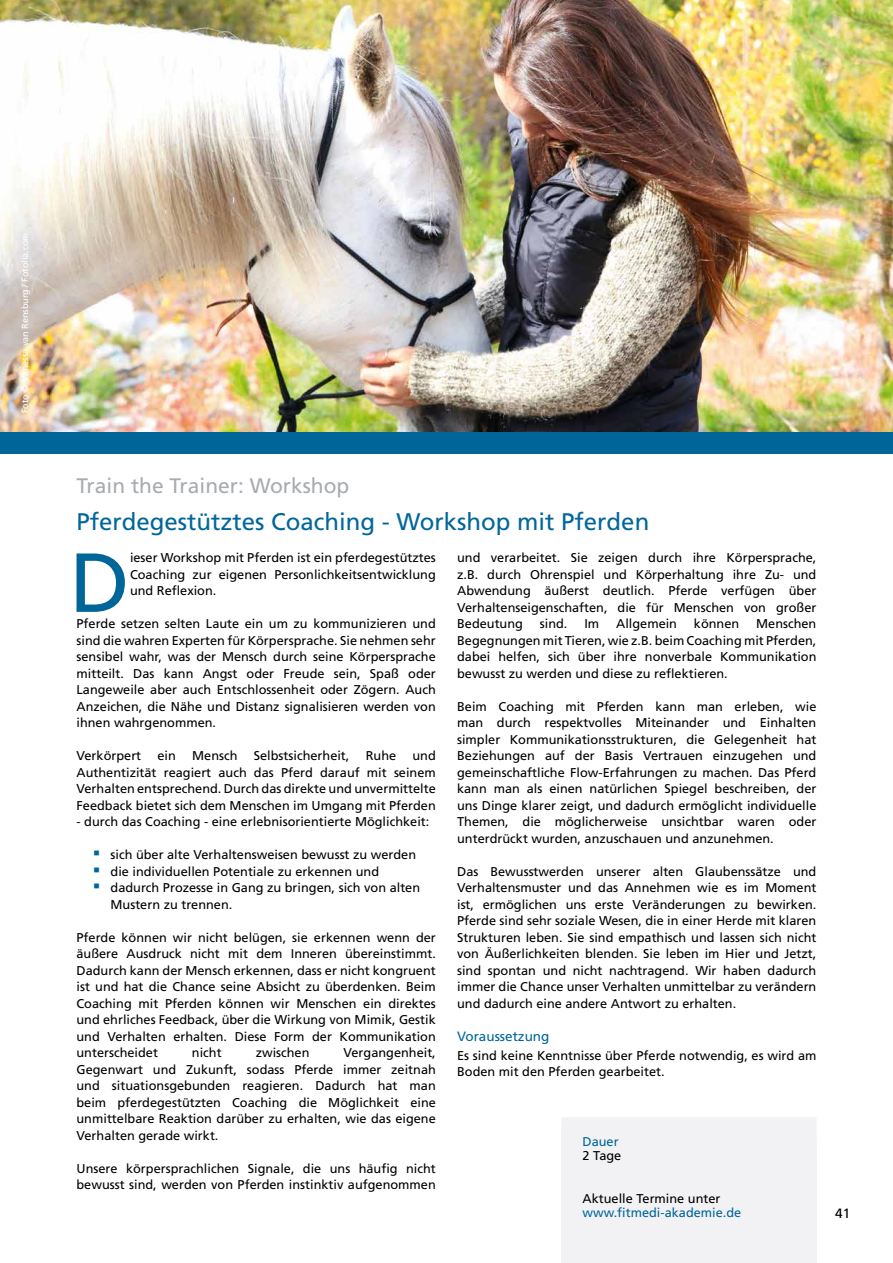
<style>
.page{position:relative;width:893px;height:1263px;background:#fff}
.page>*{position:absolute;margin:0;border:0;box-sizing:border-box;transform-origin:0 0}
.t1{font:83.7px "Frutiger";color:#00669a}
.t2{font:24px "Frutiger";color:#00669a}
.t3{font:21px "Frutiger";color:#a8abb1}
.t4{font:13.5px "Frutiger";color:#00669a}
.t5{font:13.5px "Frutiger";color:#000}
.t6{font:12.75px/16.5px "Frutiger";color:#000;text-align:justify}
.t7{font:12.75px "Frutiger";color:#00669a}
.t8{font:9px "Frutiger";color:#fff}
.s1{font-family:"Garamond";font-size:18px;color:#00669a}
</style>
<div class="page">
<img style="left:0;top:0;width:893px;height:433px">
<div style="left:561px;top:1117px;width:255px;height:29px;background:#f2f1f3"></div>
<div style="left:561px;top:1146px;width:255px;height:28px;background:#f2f1f3"></div>
<div style="left:561px;top:1188px;width:255px;height:75px;background:#f2f1f3"></div>
<div style="left:561px;top:1174px;width:255px;height:29px;background:#f2f1f3"></div>
<div style="left:0;top:433px;width:893px;height:21px;background:#00669a"></div>
<p class="t8" style="left:20px;top:413px;width:182px;rotate:-90deg">Foto © Vanessa van Rensburg / Fotolia.com</p>
<h3 class="t3" style="left:77px;top:473px;width:274px">Train the Trainer: Workshop</h3>
<h2 class="t2" style="left:77px;top:508px;width:574px">Pferdegestütztes Coaching - Workshop mit Pferden</h2>
<h1 class="t1" style="left:70px;top:534px;width:62px">D</h1>
<p class="t6" style="left:130px;top:550px;width:307px">ieser Workshop mit Pferden ist ein pferdegestütztes Coaching zur eigenen Personlichkeitsentwicklung und Reflexion.</p>
<p class="t6" style="left:77px;top:616px;width:361px">Pferde setzen selten Laute ein um zu kommunizieren und sind die wahren Experten für Körpersprache. Sie nehmen sehr sensibel wahr, was der Mensch durch seine Körpersprache mitteilt. Das kann Angst oder Freude sein, Spaß oder Langeweile aber auch Entschlossenheit oder Zögern. Auch Anzeichen, die Nähe und Distanz signalisieren werden von ihnen wahrgenommen.</p>
<p class="t6" style="left:77px;top:748px;width:66px">Verkörpert</p>
<p class="t6" style="left:158px;top:748px;width:20px">ein</p>
<p class="t6" style="left:192px;top:748px;width:47px">Mensch</p>
<p class="t6" style="left:254px;top:748px;width:97px">Selbstsicherheit,</p>
<p class="t6" style="left:366px;top:748px;width:32px">Ruhe</p>
<p class="t6" style="left:77px;top:748px;width:361px;text-indent:336px">und Authentizität reagiert auch das Pferd darauf mit seinem Verhalten entsprechend. Durch das direkte und unvermittelte Feedback bietet sich dem Menschen im Umgang mit Pferden</p>
<p class="t6" style="left:77px;top:814px;width:354px">- durch das Coaching - eine erlebnisorientierte Möglichkeit:</p>
<p class="t6" style="left:94px;top:847px;width:324px"><span class="s1">▪</span> sich über alte Verhaltensweisen bewusst zu werden</p>
<p class="t6" style="left:94px;top:863px;width:287px"><span class="s1">▪</span> die individuellen Potentiale zu erkennen und</p>
<p class="t6" style="left:111px;top:880px;width:311px;text-indent:-17px"><span class="s1">▪</span> dadurch Prozesse in Gang zu bringen, sich von alten<br>Mustern zu trennen.</p>
<p class="t6" style="left:77px;top:929px;width:361px">Pferde können wir nicht belügen, sie erkennen wenn der äußere Ausdruck nicht mit dem Inneren übereinstimmt.<br>Dadurch kann der Mensch erkennen, dass er nicht kongruent ist und hat die Chance seine Absicht zu überdenken. Beim Coaching mit Pferden können wir Menschen ein direktes und ehrliches Feedback, über die Wirkung von Mimik, Gestik und Verhalten erhalten. Diese Form der Kommunikation unterscheidet</p>
<p class="t6" style="left:77px;top:1045px;width:361px;text-indent:267px">Vergangenheit, Gegenwart und Zukunft, sodass Pferde immer zeitnah und situationsgebunden reagieren. Dadurch hat man beim pferdegestützten Coaching die Möglichkeit eine unmittelbare Reaktion darüber zu erhalten, wie das eigene Verhalten gerade wirkt.</p>
<p class="t6" style="left:77px;top:1160px;width:361px">Unsere körpersprachlichen Signale, die uns häufig nicht bewusst sind, werden von Pferden instinktiv aufgenommen</p>
<p class="t6" style="left:192px;top:1045px;width:31px">nicht</p>
<p class="t6" style="left:256px;top:1045px;width:55px">zwischen</p>
<p class="t6" style="left:457px;top:550px;width:361px">und verarbeitet. Sie zeigen durch ihre Körpersprache, z.B. durch Ohrenspiel und Körperhaltung ihre Zu- und Abwendung äußerst deutlich. Pferde verfügen über Verhaltenseigenschaften, die für Menschen von großer Bedeutung</p>
<p class="t6" style="left:457px;top:616px;width:361px;text-indent:299px">Menschen Begegnungen mit Tieren, wie z.B. beim Coaching mit Pferden, dabei helfen, sich über ihre nonverbale Kommunikation bewusst zu werden und diese zu reflektieren.</p>
<p class="t6" style="left:457px;top:698px;width:361px">Beim Coaching mit Pferden kann man erleben, wie man durch respektvolles Miteinander und Einhalten simpler Kommunikationsstrukturen, die Gelegenheit hat Beziehungen auf der Basis Vertrauen einzugehen und gemeinschaftliche Flow-Erfahrungen zu machen. Das Pferd kann man als einen natürlichen Spiegel beschreiben, der uns Dinge klarer zeigt, und dadurch ermöglicht individuelle Themen, die möglicherweise unsichtbar waren oder unterdrückt wurden, anzuschauen und anzunehmen.</p>
<p class="t6" style="left:457px;top:863px;width:361px">Das Bewusstwerden unserer alten Glaubenssätze und Verhaltensmuster und das Annehmen wie es im Moment ist, ermöglichen uns erste Veränderungen zu bewirken.<br>Pferde sind sehr soziale Wesen, die in einer Herde mit klaren Strukturen leben. Sie sind empathisch und lassen sich nicht von Äußerlichkeiten blenden. Sie leben im Hier und Jetzt, sind spontan und nicht nachtragend. Wir haben dadurch immer die Chance unser Verhalten unmittelbar zu verändern und dadurch eine andere Antwort zu erhalten.</p>
<p class="t4" style="left:457px;top:1028px;width:94px">Voraussetzung</p>
<p class="t6" style="left:457px;top:1047px;width:361px">Es sind keine Kenntnisse über Pferde notwendig, es wird am<br>Boden mit den Pferden gearbeitet.</p>
<p class="t6" style="left:540px;top:616px;width:29px">sind.</p>
<p class="t6" style="left:584px;top:616px;width:16px">Im</p>
<p class="t6" style="left:616px;top:616px;width:62px">Allgemein</p>
<p class="t6" style="left:694px;top:616px;width:47px">können</p>
<p class="t7" style="left:583px;top:1134px;width:38px">Dauer</p>
<p class="t6" style="left:583px;top:1147px;width:40px">2 Tage</p>
<p class="t6" style="left:583px;top:1190px;width:139px">Aktuelle Termine unter</p>
<p class="t7" style="left:583px;top:1205px;width:160px">www.fitmedi-akademie.de</p>
<p class="t5" style="left:835px;top:1205px;width:17px">41</p>
</div>
